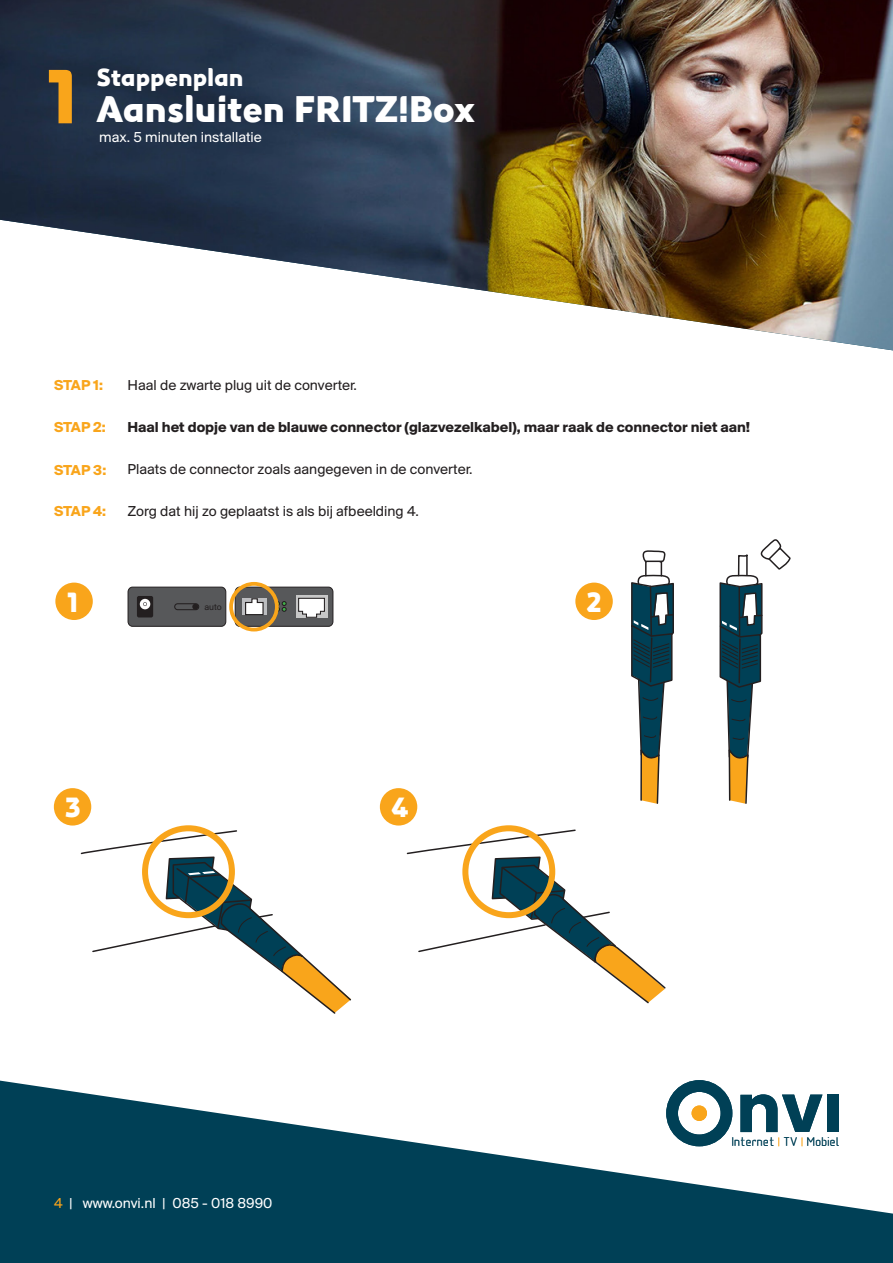
<style>
.page{position:relative;width:893px;height:1263px;background:#fff}
.page>*{position:absolute;margin:0;border:0;box-sizing:border-box;transform-origin:0 0}
.t1{font:75.3px "M7 Sans";color:#f9a51b}
.t2{font:36px "M7 Sans";color:#fff}
.t3{font:27px "M7 Sans";color:#fff}
.t4{font:24px "M7 Sans";color:#fff}
.t5{font:15px "Suisse BP Intl";color:#231f20}
.t6{font:700 15px "Suisse BP Intl";color:#231f20}
.t7{font:15px "Suisse BP Intl";color:#fff}
.t8{font:700 15px "Suisse BP Intl";letter-spacing:-.025em;color:#f9a51b}
.t9{font:300 11.85px "Aadhunik";color:#004056}
.t10{font:9.3px "Suisse BP Intl";color:#231f20}
.s1{color:#f9a51b}
</style>
<div class="page">
<img style="left:0;top:0;width:893px;height:351px">
<svg style="left:0;top:1080px;width:893px;height:183px;fill:#004056"></svg>
<div style="left:55px;top:583px;width:38px;height:37px;background:#f9a51b;border-radius:50%"></div>
<div style="left:575px;top:583px;width:38px;height:37px;background:#f9a51b;border-radius:50%"></div>
<div style="left:54px;top:788px;width:37px;height:37px;background:#f9a51b;border-radius:50%"></div>
<div style="left:380px;top:788px;width:37px;height:37px;background:#f9a51b;border-radius:50%"></div>
<div style="left:827px;top:1094px;width:12px;height:38px;background:#004056"></div>
<svg style="left:666px;top:1080px;width:66px;height:66px"></svg>
<svg style="left:740px;top:1094px;width:82px;height:52px"></svg>
<svg style="left:80px;top:829px;width:271px;height:185px"></svg>
<svg style="left:406px;top:829px;width:260px;height:175px"></svg>
<div style="left:645px;top:561px;width:17px;height:15px;border:2px solid #231f20"></div>
<svg style="left:642px;top:550px;width:23px;height:13px"></svg>
<svg style="left:631px;top:574px;width:43px;height:230px"></svg>
<svg style="left:719px;top:539px;width:72px;height:265px"></svg>
<div style="left:235px;top:587px;width:98px;height:39px;background:#57585a;border-radius:5px"></div>
<div style="left:235px;top:587px;width:98px;height:40px;border:1px solid #231f20;border-radius:5px"></div>
<div style="left:128px;top:587px;width:98px;height:39px;background:#57585a;border-radius:5px"></div>
<div style="left:128px;top:587px;width:98px;height:40px;border:1px solid #231f20;border-radius:5px"></div>
<div style="left:137px;top:596px;width:16px;height:21px;background:#231f20;border-radius:2px"></div>
<div style="left:140px;top:599px;width:10px;height:10px;background:#fff;border-radius:50%"></div>
<svg style="left:143px;top:602px;width:4px;height:4px"></svg>
<div style="left:296px;top:596px;width:31px;height:22px;background:#c7c7c7"></div>
<svg style="left:298px;top:597px;width:27px;height:21px"></svg>
<div style="left:242px;top:598px;width:24px;height:17px;background:#bcbdc0"></div>
<svg style="left:245px;top:598px;width:19px;height:18px"></svg>
<svg style="left:192px;top:605px;width:5px;height:3px"></svg>
<div style="left:174px;top:603px;width:25px;height:7px;border:1px solid #231f20;border-radius:3px"></div>
<svg style="left:278px;top:601px;width:9px;height:11px"></svg>
<div style="left:229px;top:582px;width:50px;height:49px;border:4px solid #f9a51b;border-radius:50%"></div>
<p class="t1" style="left:47px;top:41px;width:32px">1</p>
<p class="t4" style="left:97px;top:60px;width:149px">Stappenplan</p>
<p class="t2" style="left:97px;top:83px;width:380px">Aansluiten FRITZ!Box</p>
<p class="t7" style="left:99px;top:128px;width:164px">max. 5 minuten installatie</p>
<p class="t8" style="left:54px;top:376px;width:51px">STAP 1:</p>
<p class="t8" style="left:54px;top:419px;width:53px">STAP 2:</p>
<p class="t8" style="left:54px;top:461px;width:54px">STAP 3:</p>
<p class="t8" style="left:54px;top:502px;width:54px">STAP 4:</p>
<p class="t5" style="left:128px;top:376px;width:231px">Haal de zwarte plug uit de converter.</p>
<p class="t6" style="left:128px;top:419px;width:624px">Haal het dopje van de blauwe connector (glazvezelkabel), maar raak de connector niet aan!</p>
<p class="t5" style="left:128px;top:460px;width:346px">Plaats de connector zoals aangegeven in de converter.</p>
<p class="t5" style="left:128px;top:502px;width:293px">Zorg dat hij zo geplaatst is als bij afbeelding 4.</p>
<p class="t3" style="left:67px;top:582px;width:13px">1</p>
<p class="t3" style="left:586px;top:582px;width:17px">2</p>
<p class="t10" style="left:204px;top:602px;width:19px">auto</p>
<p class="t3" style="left:65px;top:788px;width:17px">3</p>
<p class="t3" style="left:391px;top:788px;width:20px">4</p>
<p class="t7" style="left:54px;top:1194px;width:220px"><span class="s1">4</span> | www.onvi.nl | 085 - 018 8990</p>
<p class="t9" style="left:732px;top:1132px;width:109px">Internet TV Mobiel</p>
</div>
